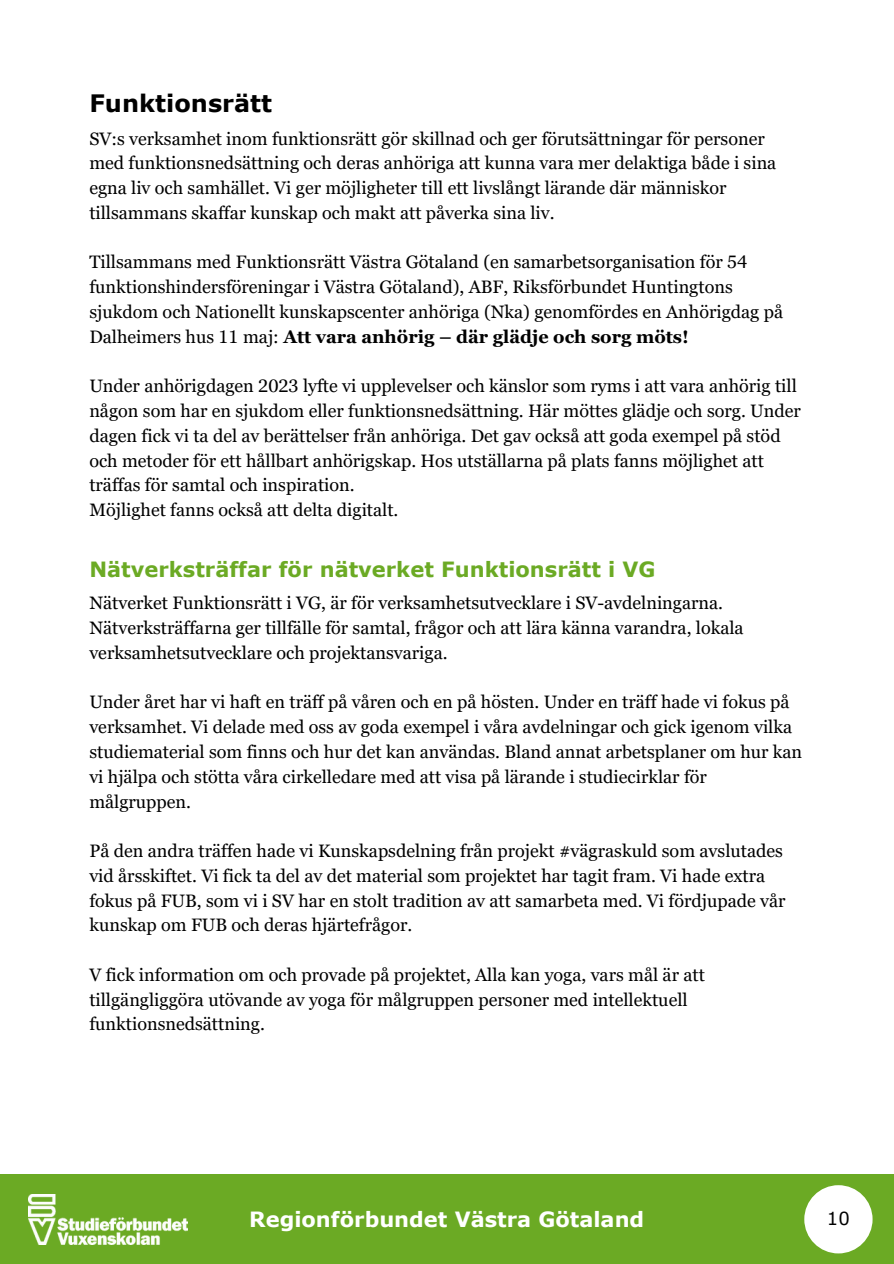
<style>
.page{position:relative;width:894px;height:1264px;background:#fff}
.page>*{position:absolute;margin:0;border:0;box-sizing:border-box;transform-origin:0 0}
.t1{font:700 24px "Verdana";color:#000}
.t2{font:700 21px "Verdana";color:#6baa24}
.t3{font:700 21px "Verdana";color:#fff}
.t4{font:18px/24.8px "Georgia Pro";color:#000}
.t5{font:18px "Verdana";color:#000}
.s1{font-weight:700}
</style>
<div class="page">
<div style="left:0;top:1174px;width:893px;height:89px;background:#6baa24"></div>
<img style="left:29px;top:1194px;width:158px;height:50px">
<div style="left:804px;top:1185px;width:68px;height:68px;background:#fff;border-radius:50%"></div>
<p class="t1" style="left:89px;top:88px;width:184px">Funktionsrätt</p>
<p class="t4" style="left:89px;top:126px;width:688px">SV:s verksamhet inom funktionsrätt gör skillnad och ger förutsättningar för personer med funktionsnedsättning och deras anhöriga att kunna vara mer delaktiga både i sina egna liv och samhället. Vi ger möjligheter till ett livslångt lärande där människor tillsammans skaffar kunskap och makt att påverka sina liv.</p>
<p class="t4" style="left:89px;top:250px;width:695px">Tillsammans med Funktionsrätt Västra Götaland (en samarbetsorganisation för 54 funktionshindersföreningar i Västra Götaland), ABF, Riksförbundet Huntingtons sjukdom och Nationellt kunskapscenter anhöriga (Nka) genomfördes en Anhörigdag på Dalheimers hus 11 maj: <span class="s1">Att vara anhörig – där glädje och sorg möts!</span></p>
<h2 class="t4" style="left:89px;top:373px;width:712px">Under anhörigdagen 2023 lyfte vi upplevelser och känslor som ryms i att vara anhörig till någon som har en sjukdom eller funktionsnedsättning. Här möttes glädje och sorg. Under dagen fick vi ta del av berättelser från anhöriga. Det gav också att goda exempel på stöd och metoder för ett hållbart anhörigskap. Hos utställarna på plats fanns möjlighet att träffas för samtal och inspiration.</h2>
<p class="t4" style="left:89px;top:497px;width:310px">Möjlighet fanns också att delta digitalt.</p>
<p class="t2" style="left:89px;top:556px;width:567px">Nätverksträffar för nätverket Funktionsrätt i VG</p>
<p class="t4" style="left:89px;top:590px;width:655px">Nätverket Funktionsrätt i VG, är för verksamhetsutvecklare i SV-avdelningarna.<br>Nätverksträffarna ger tillfälle för samtal, frågor och att lära känna varandra, lokala verksamhetsutvecklare och projektansvariga.</p>
<p class="t4" style="left:89px;top:689px;width:714px">Under året har vi haft en träff på våren och en på hösten. Under en träff hade vi fokus på verksamhet. Vi delade med oss av goda exempel i våra avdelningar och gick igenom vilka studiematerial som finns och hur det kan användas. Bland annat arbetsplaner om hur kan vi hjälpa och stötta våra cirkelledare med att visa på lärande i studiecirklar för målgruppen.</p>
<p class="t4" style="left:89px;top:838px;width:697px">På den andra träffen hade vi Kunskapsdelning från projekt #vägraskuld som avslutades vid årsskiftet. Vi fick ta del av det material som projektet har tagit fram. Vi hade extra fokus på FUB, som vi i SV har en stolt tradition av att samarbeta med. Vi fördjupade vår kunskap om FUB och deras hjärtefrågor.</p>
<h2 class="t4" style="left:89px;top:962px;width:617px">V fick information om och provade på projektet, Alla kan yoga, vars mål är att tillgängliggöra utövande av yoga för målgruppen personer med intellektuell funktionsnedsättning.</h2>
<p class="t3" style="left:249px;top:1205px;width:396px">Regionförbundet Västra Götaland</p>
<p class="t5" style="left:826px;top:1206px;width:24px">10</p>
</div>
